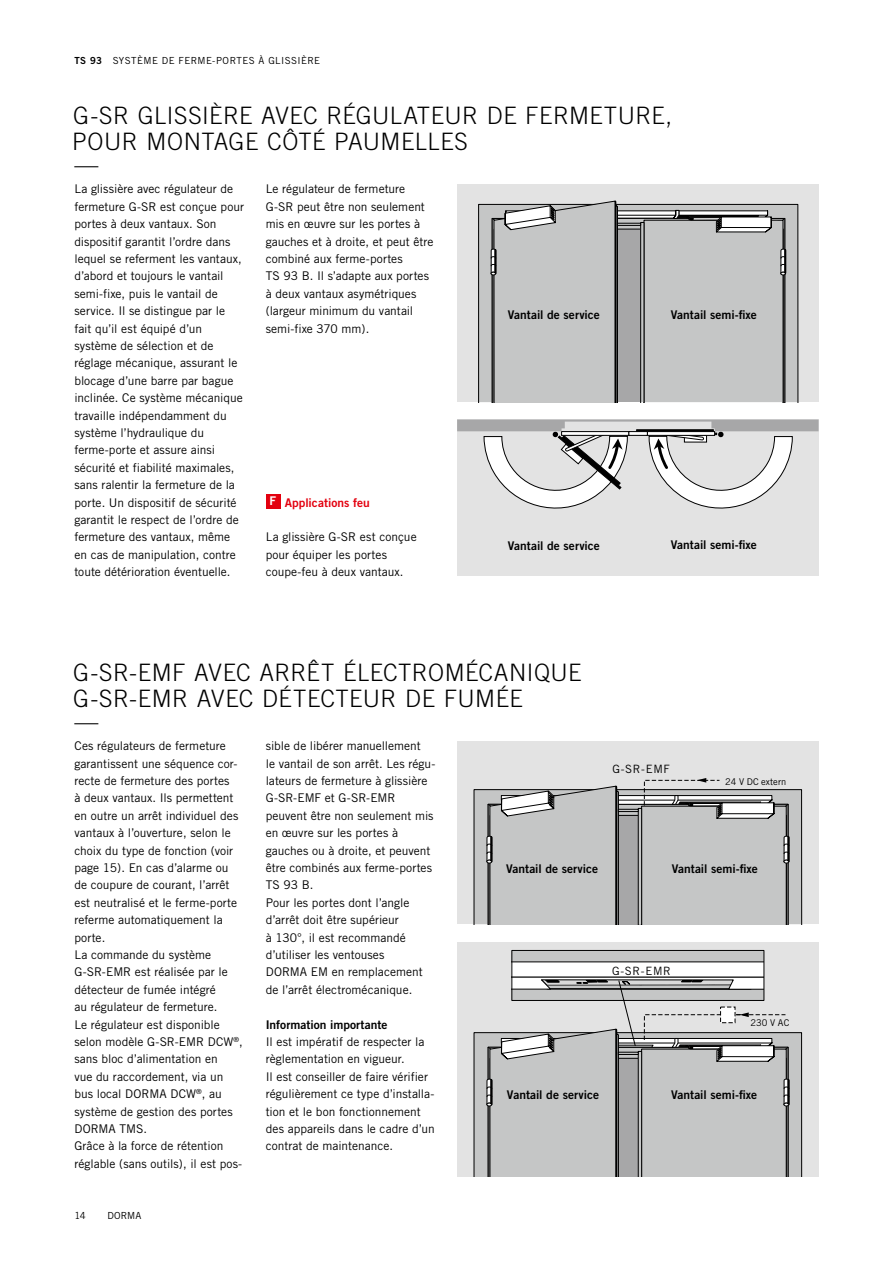
<style>
.page{position:relative;width:893px;height:1263px;background:#fff}
.page>*{position:absolute;margin:0;border:0;box-sizing:border-box;transform-origin:0 0}
.t1{font:300 24px/26.1px "Trade Gothic";letter-spacing:.015em;color:#000}
.t2{font:12px/17.4px "Trade Gothic";color:#000}
.t3{font:12px "Trade Gothic Bold Two";color:#000}
.t4{font:12px "Trade Gothic Bold Two";color:#e3000f}
.t5{font:11.4px "Trade Gothic";letter-spacing:.06em;color:#000}
.t6{font:9.75px "Trade Gothic";letter-spacing:.04em;color:#000}
.t7{font:9.3px "Trade Gothic";letter-spacing:.005em;color:#000}
.s1{font-family:"Trade Gothic Bold Two"}
.s2{color:#fff}
</style>
<div class="page">
<div style="left:457px;top:741px;width:362px;height:183px;background:#e3e3e3"></div>
<svg style="left:474px;top:778px;width:328px;height:146px;background:#bbbcbc"></svg>
<div style="left:457px;top:941px;width:362px;height:235px;background:#e3e3e3"></div>
<svg style="left:474px;top:1032px;width:328px;height:144px;background:#b8b9b9"></svg>
<svg style="left:486px;top:949px;width:304px;height:227px"></svg>
<div style="left:457px;top:185px;width:361px;height:217px;background:#e3e3e3"></div>
<svg style="left:478px;top:204px;width:320px;height:198px;background:#b6b7b7"></svg>
<svg style="left:490px;top:201px;width:297px;height:201px;background:#b9baba"></svg>
<div style="left:457px;top:419px;width:362px;height:157px;background:#e3e3e3"></div>
<svg style="left:457px;top:419px;width:362px;height:89px"></svg>
<div style="left:266px;top:494px;width:14px;height:14px;background:#e3000f"></div>
<p class="t6" style="left:74px;top:54px;width:247px"><span class="s1">TS 93</span> Système de ferme-portes à glissière</p>
<h1 class="t1" style="left:72px;top:102px;width:602px">G-SR GLISSIÈRE AVEC RÉGULATEUR DE FERMETURE,<br>POUR MONTAGE CÔTÉ PAUMELLES</h1>
<h1 class="t1" style="left:74px;top:151px;width:25px">—</h1>
<p class="t2" style="left:74px;top:180px;width:171px">La glissière avec régulateur de fermeture G-SR est conçue pour portes à deux vantaux. Son dispositif garantit l’ordre dans lequel se referment les vantaux, d’abord et toujours le vantail semi-fixe, puis le vantail de service. Il se distingue par le fait qu’il est équipé d’un système de sélection et de réglage mécanique, assurant le blocage d’une barre par bague inclinée. Ce système mécanique travaille indépendamment du système l’hydraulique du ferme-porte et assure ainsi sécurité et fiabilité maximales, sans ralentir la fermeture de la porte. Un dispositif de sécurité garantit le respect de l’ordre de fermeture des vantaux, même en cas de manipulation, contre toute détérioration éventuelle.</p>
<p class="t2" style="left:266px;top:180px;width:169px">Le régulateur de fermeture<br>G-SR peut être non seulement mis en œuvre sur les portes à gauches et à droite, et peut être combiné aux ferme-portes<br>TS 93 B. Il s’adapte aux portes à deux vantaux asymétriques (largeur minimum du vantail semi-fixe 370 mm).</p>
<p class="t4" style="left:269px;top:495px;width:102px"><span class="s2">F</span> Applications feu</p>
<p class="t2" style="left:266px;top:528px;width:152px">La glissière G-SR est conçue pour équiper les portes coupe-feu à deux vantaux.</p>
<p class="t3" style="left:508px;top:308px;width:94px">Vantail de service</p>
<p class="t3" style="left:671px;top:308px;width:88px">Vantail semi-fixe</p>
<p class="t3" style="left:508px;top:538px;width:94px">Vantail de service</p>
<p class="t3" style="left:671px;top:538px;width:88px">Vantail semi-fixe</p>
<h1 class="t1" style="left:73px;top:659px;width:81px">G-SR-EMF</h1>
<h1 class="t1" style="left:194px;top:659px;width:389px">AVEC ARRÊT ÉLECTROMÉCANIQUE</h1>
<h1 class="t1" style="left:73px;top:685px;width:82px">G-SR-EMR</h1>
<h1 class="t1" style="left:197px;top:685px;width:328px">AVEC DÉTECTEUR DE FUMÉE</h1>
<h1 class="t1" style="left:74px;top:708px;width:25px">—</h1>
<p class="t2" style="left:74px;top:737px;width:170px">Ces régulateurs de fermeture garantissent une séquence cor&shy;recte de fermeture des portes<br>à deux vantaux. Ils permettent en outre un arrêt individuel des vantaux à l’ouverture, selon le choix du type de fonction (voir page 15). En cas d’alarme ou de coupure de courant, l’arrêt est neutralisé et le ferme-porte referme automatiquement la porte.<br>La commande du système<br>G-SR-EMR est réalisée par le détecteur de fumée intégré<br>au régulateur de fermeture.<br>Le régulateur est disponible selon modèle G-SR-EMR DCW<sup>®</sup>, sans bloc d’alimentation en<br>vue du raccordement, via un bus local DORMA DCW<sup>®</sup>, au système de gestion des portes<br>DORMA TMS.<br>Grâce à la force de rétention réglable (sans outils), il est pos-</p>
<p class="t2" style="left:266px;top:737px;width:171px">sible de libérer manuellement<br>le vantail de son arrêt. Les régu&shy;lateurs de fermeture à glissière<br>G-SR-EMF et G-SR-EMR peuvent être non seulement mis en œuvre sur les portes à gauches ou à droite, et peuvent être combinés aux ferme-portes<br>TS 93 B.<br>Pour les portes dont l’angle d’arrêt doit être supérieur<br>à 130°, il est recommandé d’utiliser les ventouses<br>DORMA EM en remplacement de l’arrêt électromécanique.</p>
<p class="t3" style="left:266px;top:1017px;width:123px">Information importante</p>
<p class="t2" style="left:266px;top:1033px;width:171px">Il est impératif de respecter la règlementation en vigueur.<br>Il est conseiller de faire vérifier régulièrement ce type d’installa&shy;tion et le bon fonctionnement des appareils dans le cadre d’un contrat de maintenance.</p>
<p class="t6" style="left:74px;top:1209px;width:13px">14</p>
<p class="t6" style="left:107px;top:1209px;width:36px">DORMA</p>
<p class="t5" style="left:612px;top:754px;width:59px">G-SR-EMF</p>
<p class="t5" style="left:612px;top:761px;width:59px">G-SR-EMF</p>
<p class="t7" style="left:725px;top:776px;width:63px">24 V DC extern</p>
<p class="t3" style="left:506px;top:861px;width:94px">Vantail de service</p>
<p class="t3" style="left:672px;top:861px;width:88px">Vantail semi-fixe</p>
<p class="t5" style="left:612px;top:964px;width:60px">G-SR-EMR</p>
<p class="t5" style="left:612px;top:971px;width:60px">G-SR-EMR</p>
<p class="t7" style="left:750px;top:1017px;width:40px">230 V AC</p>
<p class="t3" style="left:507px;top:1087px;width:94px">Vantail de service</p>
<p class="t3" style="left:671px;top:1087px;width:88px">Vantail semi-fixe</p>
</div>
